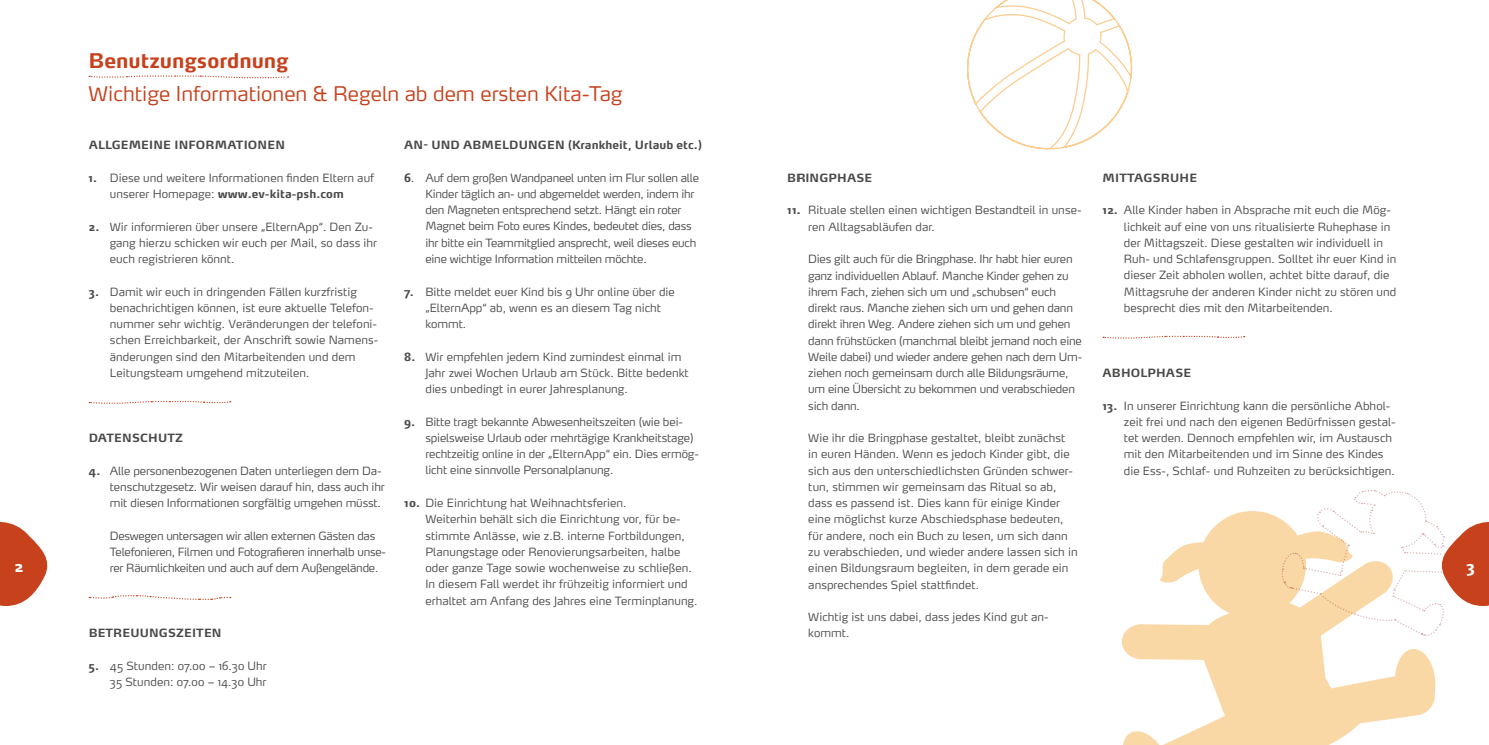
<style>
.page{position:relative;width:1489px;height:745px;background:#fff}
.page>*{position:absolute;margin:0;border:0;box-sizing:border-box;transform-origin:0 0}
.t1{font:300 20px "Max OT";color:#c6411c}
.t2{font:700 20px "Max OT";color:#c6411c}
.t3{font:800 15px "Max";color:#fff}
.t4{font:300 11.25px/16.2px "Max OT";letter-spacing:.005em;color:#4a4a49}
.t5{font:300 11.25px/16.2px "Max OT";letter-spacing:-.02em;color:#4a4a49}
.t6{font:300 11.25px/16.2px "Max OT";letter-spacing:-.015em;color:#4a4a49}
.t7{font:700 11.25px "Max OT";letter-spacing:.015em;color:#4a4a49}
.s1{font-weight:700}
</style>
<div class="page">
<svg style="left:1121px;top:511px;width:314px;height:233px;fill:#fad8a6"></svg>
<svg style="left:89px;top:595px;width:142px;height:5px"></svg>
<svg style="left:89px;top:401px;width:142px;height:3px"></svg>
<svg style="left:1103px;top:335px;width:141px;height:4px"></svg>
<svg style="left:89px;top:75px;width:199px;height:4px"></svg>
<svg style="left:967px;top:0;width:166px;height:150px"></svg>
<svg style="left:0;top:521px;width:48px;height:85px"></svg>
<svg style="left:1280px;top:490px;width:208px;height:146px"></svg>
<h1 class="t2" style="left:89px;top:47px;width:201px">Benutzungsordnung</h1>
<h1 class="t1" style="left:89px;top:80px;width:535px">Wichtige Informationen &amp; Regeln ab dem ersten Kita-Tag</h1>
<p class="t7" style="left:404px;top:137px;width:299px">AN- UND ABMELDUNGEN (Krankheit, Urlaub etc.)</p>
<p class="t5" style="left:425px;top:169px;width:275px;text-indent:-21px"><span class="s1">6</span>. Auf dem großen Wandpaneel unten im Flur sollen alle Kinder täglich an- und abgemeldet werden, indem ihr den Magneten entsprechend setzt. Hängt ein roter Magnet beim Foto eures Kindes, bedeutet dies, dass ihr bitte ein Teammitglied ansprecht, weil dieses euch eine wichtige Information mitteilen möchte.</p>
<p class="t4" style="left:425px;top:283px;width:251px;text-indent:-21px"><span class="s1">7.</span> Bitte meldet euer Kind bis 9 Uhr online über die „ElternApp“ ab, wenn es an diesem Tag nicht kommt.</p>
<p class="t4" style="left:425px;top:348px;width:265px;text-indent:-21px"><span class="s1">8.</span> Wir empfehlen jedem Kind zumindest einmal im<br>Jahr zwei Wochen Urlaub am Stück. Bitte bedenkt dies unbedingt in eurer Jahresplanung.</p>
<p class="t4" style="left:425px;top:413px;width:275px;text-indent:-21px"><span class="s1">9.</span> Bitte tragt bekannte Abwesenheitszeiten (wie bei&shy;spielsweise Urlaub oder mehrtägige Krankheitstage) rechtzeitig online in der „ElternApp“ ein. Dies ermög&shy;licht eine sinnvolle Personalplanung.</p>
<p class="t4" style="left:425px;top:494px;width:274px;text-indent:-21px"><span class="s1">10.</span> Die Einrichtung hat Weihnachtsferien.<br>Weiterhin behält sich die Einrichtung vor, für be&shy;stimmte Anlässe, wie z.B. interne Fortbildungen, Planungstage oder Renovierungsarbeiten, halbe oder ganze Tage sowie wochenweise zu schließen.<br>In diesem Fall werdet ihr frühzeitig informiert und erhaltet am Anfang des Jahres eine Terminplanung.</p>
<p class="t7" style="left:89px;top:137px;width:198px">ALLGEMEINE INFORMATIONEN</p>
<p class="t4" style="left:110px;top:169px;width:266px;text-indent:-21px"><span class="s1">1.</span> Diese und weitere Informationen finden Eltern auf unserer Homepage: <span class="s1">www.ev-kita-psh.com</span></p>
<p class="t4" style="left:110px;top:218px;width:269px;text-indent:-21px"><span class="s1">2.</span> Wir informieren über unsere „ElternApp“. Den Zu&shy;gang hierzu schicken wir euch per Mail, so dass ihr euch registrieren könnt.</p>
<p class="t4" style="left:110px;top:283px;width:269px;text-indent:-21px"><span class="s1">3.</span> Damit wir euch in dringenden Fällen kurzfristig benachrichtigen können, ist eure aktuelle Telefon&shy;nummer sehr wichtig. Veränderungen der telefoni&shy;schen Erreichbarkeit, der Anschrift sowie Namens&shy;änderungen sind den Mitarbeitenden und dem Leitungsteam umgehend mitzuteilen.</p>
<p class="t7" style="left:1102px;top:170px;width:96px">MITTAGSRUHE</p>
<p class="t4" style="left:1123px;top:202px;width:274px;text-indent:-21px"><span class="s1">12.</span> Alle Kinder haben in Absprache mit euch die Mög&shy;lichkeit auf eine von uns ritualisierte Ruhephase in der Mittagszeit. Diese gestalten wir individuell in Ruh- und Schlafensgruppen. Solltet ihr euer Kind in dieser Zeit abholen wollen, achtet bitte darauf, die Mittagsruhe der anderen Kinder nicht zu stören und besprecht dies mit den Mitarbeitenden.</p>
<p class="t7" style="left:787px;top:170px;width:87px">BRINGPHASE</p>
<p class="t4" style="left:808px;top:202px;width:275px;text-indent:-21px"><span class="s1">11.</span> Rituale stellen einen wichtigen Bestandteil in unse&shy;ren Alltagsabläufen dar.</p>
<p class="t6" style="left:808px;top:251px;width:275px">Dies gilt auch für die Bringphase. Ihr habt hier euren ganz individuellen Ablauf. Manche Kinder gehen zu ihrem Fach, ziehen sich um und „schubsen“ euch direkt raus. Manche ziehen sich um und gehen dann direkt ihren Weg. Andere ziehen sich um und gehen dann frühstücken (manchmal bleibt jemand noch eine Weile dabei) und wieder andere gehen nach dem Um&shy;ziehen noch gemeinsam durch alle Bildungsräume, um eine Übersicht zu bekommen und verabschieden sich dann.</p>
<p class="t4" style="left:808px;top:429px;width:271px">Wie ihr die Bringphase gestaltet, bleibt zunächst<br>in euren Händen. Wenn es jedoch Kinder gibt, die sich aus den unterschiedlichsten Gründen schwer&shy;tun, stimmen wir gemeinsam das Ritual so ab, dass es passend ist. Dies kann für einige Kinder eine möglichst kurze Abschiedsphase bedeuten, für andere, noch ein Buch zu lesen, um sich dann zu verabschieden, und wieder andere lassen sich in einen Bildungsraum begleiten, in dem gerade ein ansprechendes Spiel stattfindet.</p>
<p class="t4" style="left:808px;top:608px;width:242px">Wichtig ist uns dabei, dass jedes Kind gut an&shy;kommt.</p>
<p class="t7" style="left:1102px;top:365px;width:90px">ABHOLPHASE</p>
<p class="t4" style="left:1123px;top:397px;width:273px;text-indent:-21px"><span class="s1">13.</span> In unserer Einrichtung kann die persönliche Abhol&shy;zeit frei und nach den eigenen Bedürfnissen gestal&shy;tet werden. Dennoch empfehlen wir, im Austausch mit den Mitarbeitenden und im Sinne des Kindes die Ess-, Schlaf- und Ruhzeiten zu berücksichtigen.</p>
<p class="t7" style="left:89px;top:430px;width:96px">DATENSCHUTZ</p>
<p class="t4" style="left:110px;top:462px;width:276px;text-indent:-21px"><span class="s1">4.</span> Alle personenbezogenen Daten unterliegen dem Da&shy;tenschutzgesetz. Wir weisen darauf hin, dass auch ihr mit diesen Informationen sorgfältig umgehen müsst.</p>
<p class="t5" style="left:110px;top:527px;width:278px">Deswegen untersagen wir allen externen Gästen das<br>Telefonieren, Filmen und Fotografieren innerhalb unse&shy;rer Räumlichkeiten und auch auf dem Außengelände.</p>
<h2 class="t3" style="left:14px;top:557px;width:11px">2</h2>
<h2 class="t3" style="left:1465px;top:557px;width:10px">3</h2>
<p class="t7" style="left:89px;top:625px;width:134px">BETREUUNGSZEITEN</p>
<p class="t4" style="left:89px;top:657px;width:180px;text-align:right"><span class="s1">5.</span> 45 Stunden: 07.00 – 16.30 Uhr<br>35 Stunden: 07.00 – 14.30 Uhr</p>
</div>
